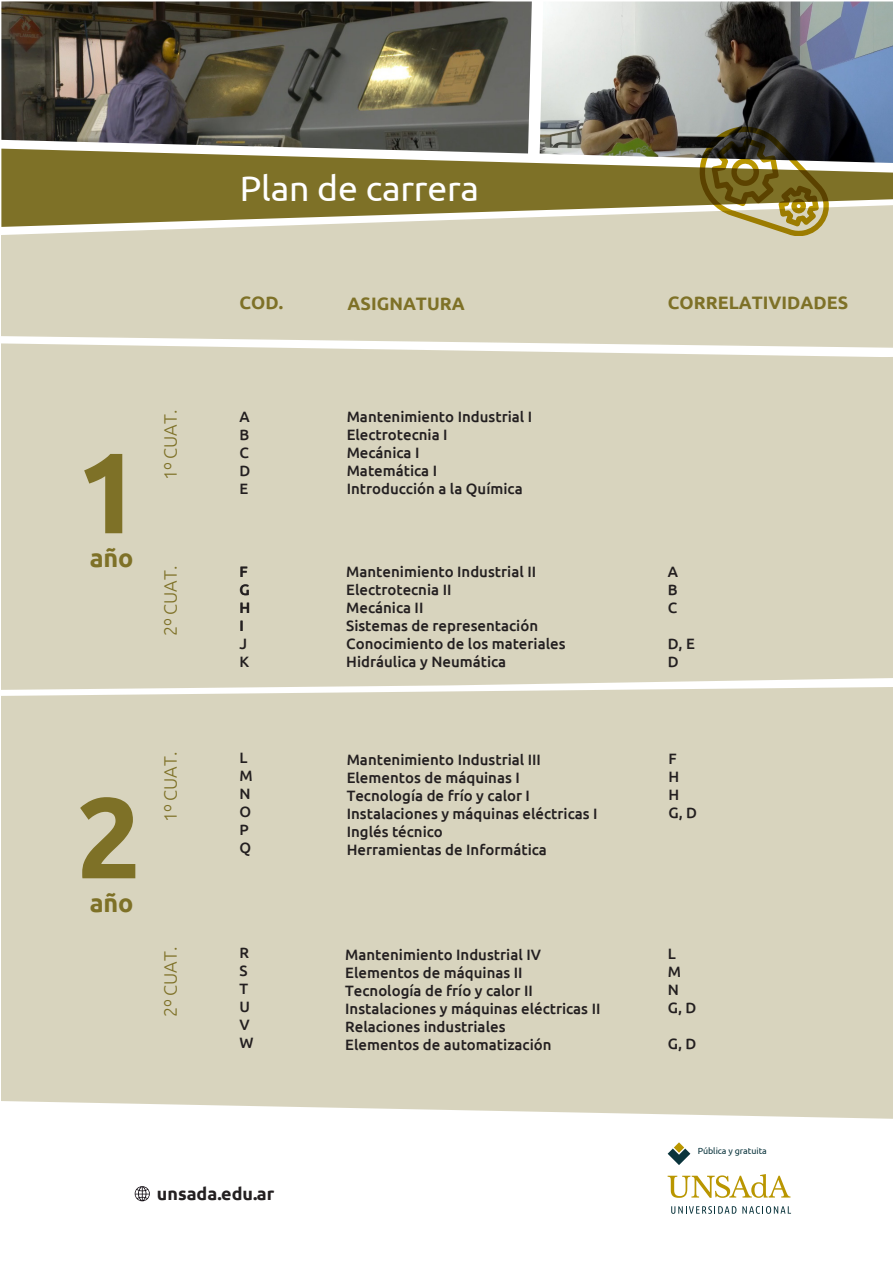
<style>
.page{position:relative;width:893px;height:1263px;background:#fff}
.page>*{position:absolute;margin:0;border:0;box-sizing:border-box;transform-origin:0 0}
.t1{font:700 114.45px "Ubuntu";color:#7e7127}
.t2{font:35.55px "Ubuntu";letter-spacing:-.005em;color:#fff}
.t3{font:700 25.2px "Ubuntu";letter-spacing:-.005em;color:#7e7127}
.t4{font:700 18px "Ubuntu";color:#7e7127}
.t5{font:300 18px "Ubuntu";letter-spacing:-.005em;color:#7e7127}
.t6{font:700 17.4px "Ubuntu";color:#231f20}
.t7{font:500 15px/18px "Ubuntu";color:#231f20}
.t8{font:8.85px "Ubuntu";letter-spacing:-.005em;color:#0a343c}
</style>
<div class="page">
<div style="left:1px;top:348px;width:892px;height:339px;background:#d8d4be"></div>
<div style="left:1px;top:356px;width:892px;height:144px;background:#d8d4be"></div>
<div style="left:1px;top:687px;width:892px;height:432px;background:#d8d4be"></div>
<div style="left:1px;top:708px;width:892px;height:145px;background:#d8d4be"></div>
<svg style="left:668px;top:1174px;width:122px;height:24px"></svg>
<svg style="left:668px;top:1142px;width:22px;height:23px"></svg>
<svg style="left:671px;top:1206px;width:65px;height:8px"></svg>
<svg style="left:742px;top:1206px;width:49px;height:8px"></svg>
<svg style="left:135px;top:1186px;width:15px;height:15px"></svg>
<img style="left:540px;top:2px;width:353px;height:147px">
<img style="left:1px;top:2px;width:531px;height:147px">
<svg style="left:1px;top:149px;width:892px;height:56px;background:#8d8346"></svg>
<svg style="left:1px;top:205px;width:892px;height:143px;background:#d5d1b9"></svg>
<svg style="left:696px;top:125px;width:135px;height:111px;background:#82784d"></svg>
<h1 class="t1" style="left:76px;top:423px;width:66px">1</h1>
<h3 class="t3" style="left:90px;top:543px;width:45px">año</h3>
<p class="t5" style="left:160px;top:480px;width:72px;rotate:-90deg">1º CUAT.</p>
<p class="t5" style="left:160px;top:636px;width:72px;rotate:-90deg">2º CUAT.</p>
<h1 class="t1" style="left:76px;top:768px;width:66px">2</h1>
<h3 class="t3" style="left:90px;top:888px;width:45px">año</h3>
<p class="t5" style="left:160px;top:822px;width:72px;rotate:-90deg">1º CUAT.</p>
<p class="t5" style="left:160px;top:1017px;width:72px;rotate:-90deg">2º CUAT.</p>
<h2 class="t2" style="left:240px;top:167px;width:241px">Plan de carrera</h2>
<p class="t4" style="left:240px;top:292px;width:45px">COD.</p>
<p class="t7" style="left:240px;top:407px;width:12px;text-align:justify">A B C D E</p>
<p class="t7" style="left:240px;top:562px;width:12px">F<br>G<br>H<br>I<br>J<br>K</p>
<p class="t7" style="left:240px;top:748px;width:15px">L<br>M<br>N<br>O<br>P<br>Q</p>
<p class="t7" style="left:240px;top:943px;width:16px">R<br>S<br>T<br>U<br>V<br>W</p>
<p class="t4" style="left:348px;top:292px;width:119px">ASIGNATURA</p>
<p class="t7" style="left:347px;top:407px;width:187px">Mantenimiento Industrial I<br>Electrotecnia I<br>Mecánica I<br>Matemática I<br>Introducción a la Química</p>
<p class="t7" style="left:346px;top:562px;width:221px">Mantenimiento Industrial II<br>Electrotecnia II<br>Mecánica II<br>Sistemas de representación<br>Conocimiento de los materiales<br>Hidráulica y Neumática</p>
<p class="t7" style="left:347px;top:750px;width:252px">Mantenimiento Industrial III<br>Elementos de máquinas I<br>Tecnología de frío y calor I<br>Instalaciones y máquinas eléctricas I<br>Inglés técnico<br>Herramientas de Informática</p>
<p class="t7" style="left:345px;top:945px;width:257px">Mantenimiento Industrial IV<br>Elementos de máquinas II<br>Tecnología de frío y calor II<br>Instalaciones y máquinas eléctricas II<br>Relaciones industriales<br>Elementos de automatización</p>
<p class="t6" style="left:157px;top:1183px;width:119px">unsada.edu.ar</p>
<p class="t4" style="left:668px;top:292px;width:182px">CORRELATIVIDADES</p>
<p class="t7" style="left:668px;top:562px;width:12px;text-align:justify">A B C</p>
<p class="t7" style="left:668px;top:634px;width:29px">D, E<br>D</p>
<p class="t7" style="left:668px;top:749px;width:30px">F<br>H<br>H<br>G, D</p>
<p class="t7" style="left:668px;top:944px;width:30px">L<br>M<br>N<br>G, D</p>
<p class="t7" style="left:668px;top:1034px;width:30px">G, D</p>
<p class="t8" style="left:698px;top:1146px;width:71px">Pública y gratuita</p>
</div>
